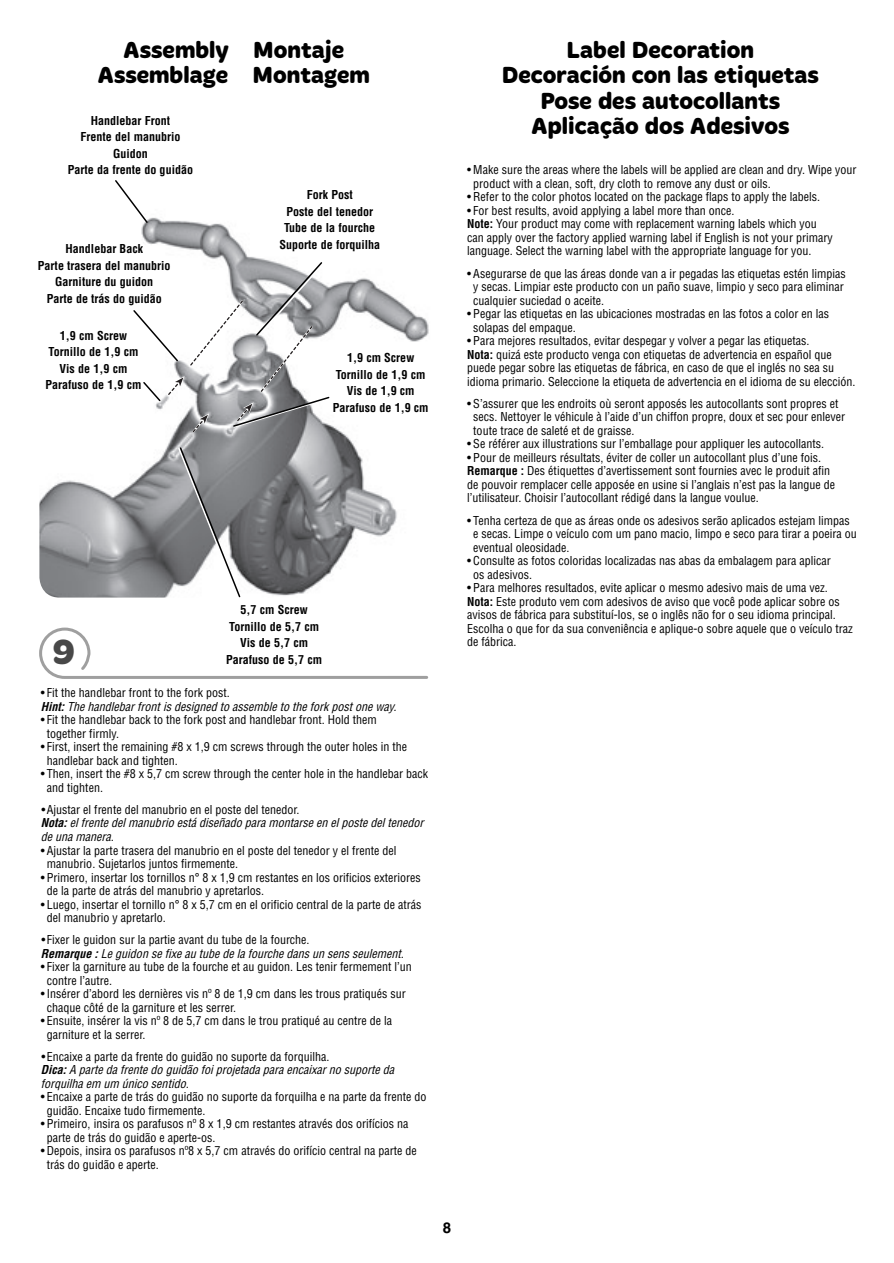
<style>
.page{position:relative;width:894px;height:1263px;background:#fff}
.page>*{position:absolute;margin:0;border:0;box-sizing:border-box;transform-origin:0 0}
.t1{font:700 36px "Merge Pro";color:#484848}
.t2{font:700 24px/25.5px "Merge Pro";color:#000;text-align:center}
.t3{font:700 15px "Helvetica LT Std";color:#000}
.t4{font:condensed 12px/13.5px "Helvetica LT Std";color:#000}
.t5{font:italic condensed 12px/13.5px "Helvetica LT Std";color:#000}
.t6{font:700 condensed 12px/16.5px "Helvetica LT Std";color:#000;text-align:center}
.s1{font-style:normal}
.s2{font-weight:700}
</style>
<div class="page">
<img style="left:39px;top:217px;width:390px;height:380px">
<svg style="left:114px;top:180px;width:35px;height:44px"></svg>
<svg style="left:132px;top:260px;width:199px;height:174px"></svg>
<svg style="left:177px;top:446px;width:64px;height:152px"></svg>
<svg style="left:39px;top:627px;width:390px;height:52px"></svg>
<h2 class="t2" style="left:97px;top:39px;width:274px">Assembly Montaje<br>Assemblage Montagem</h2>
<p class="t6" style="left:68px;top:113px;width:127px">Handlebar Front<br>Frente del manubrio<br>Guidon<br>Parte da frente do guidão</p>
<p class="t6" style="left:38px;top:242px;width:134px">Handlebar Back<br>Parte trasera del manubrio<br>Garniture du guidon<br>Parte de trás do guidão</p>
<p class="t6" style="left:45px;top:328px;width:97px">1,9 cm Screw<br>Tornillo de 1,9 cm<br>Vis de 1,9 cm<br>Parafuso de 1,9 cm</p>
<p class="t6" style="left:279px;top:188px;width:102px">Fork Post<br>Poste del tenedor<br>Tube de la fourche<br>Suporte de forquilha</p>
<p class="t6" style="left:332px;top:351px;width:97px">1,9 cm Screw<br>Tornillo de 1,9 cm<br>Vis de 1,9 cm<br>Parafuso de 1,9 cm</p>
<h1 class="t1" style="left:52px;top:637px;width:24px">9</h1>
<p class="t6" style="left:226px;top:602px;width:97px">5,7 cm Screw<br>Tornillo de 5,7 cm<br>Vis de 5,7 cm<br>Parafuso de 5,7 cm</p>
<p class="t5" style="left:41px;top:687px;width:359px"><span class="s1">• Fit the handlebar front to the fork post.<br></span><span class="s2">Hint:</span>The handlebarfrontis designed to assemble to the fork postone way.</p>
<p class="t4" style="left:47px;top:714px;width:331px;text-indent:-6px">• Fit the handlebar back to the fork post and handlebar front. Hold them together firmly.</p>
<p class="t4" style="left:47px;top:741px;width:361px;text-indent:-6px">• First, insert the remaining #8 x 1,9 cm screws through the outer holes in the handlebar back and tighten.</p>
<p class="t4" style="left:47px;top:768px;width:382px;text-indent:-6px">• Then, insert the #8 x 5,7 cm screw through the center hole in the handlebar back and tighten.</p>
<p class="t5" style="left:41px;top:804px;width:386px"><span class="s1">• Ajustar el frente del manubrio en el poste del tenedor.<br></span><span class="s2">Nota:</span>elfrente delmanubrio está diseñado para montarse en elposte deltenedor de una manera.</p>
<p class="t4" style="left:47px;top:844px;width:351px;text-indent:-6px">• Ajustar la parte trasera del manubrio en el poste del tenedor y el frente del manubrio. Sujetarlos juntos firmemente.</p>
<p class="t4" style="left:47px;top:871px;width:375px;text-indent:-6px">• Primero, insertar los tornillos n° 8 x 1,9 cm restantes en los orificios exteriores de la parte de atrás del manubrio y apretarlos.</p>
<p class="t4" style="left:47px;top:898px;width:376px;text-indent:-6px">• Luego, insertar el tornillo n° 8 x 5,7 cm en el orificio central de la parte de atrás del manubrio y apretarlo.</p>
<p class="t5" style="left:41px;top:934px;width:367px"><span class="s1">• Fixer le guidon sur la partie avant du tube de la fourche.<br></span><span class="s2">Remarque :</span>Le guidon se fixe au tube de la fourche dans un sens seulement.</p>
<p class="t4" style="left:47px;top:961px;width:366px;text-indent:-6px">• Fixer la garniture au tube de la fourche et au guidon. Les tenir fermement l’un contre l’autre.</p>
<p class="t4" style="left:47px;top:988px;width:360px;text-indent:-6px">• Insérer d’abord les dernières vis nº 8 de 1,9 cm dans les trous pratiqués sur chaque côté de la garniture et les serrer.</p>
<p class="t4" style="left:47px;top:1015px;width:346px;text-indent:-6px">• Ensuite, insérer la vis nº 8 de 5,7 cm dans le trou pratiqué au centre de la garniture et la serrer.</p>
<p class="t5" style="left:41px;top:1050px;width:357px"><span class="s1">• Encaixe a parte da frente do guidão no suporte da forquilha.<br></span><span class="s2">Dica:</span>A parte da frente do guidão foiprojetada para encaixarno suporte da forquilha em um único sentido.</p>
<p class="t4" style="left:47px;top:1091px;width:381px;text-indent:-6px">• Encaixe a parte de trás do guidão no suporte da forquilha e na parte da frente do guidão. Encaixe tudo firmemente.</p>
<p class="t4" style="left:47px;top:1118px;width:363px;text-indent:-6px">• Primeiro, insira os parafusos nº 8 x 1,9 cm restantes através dos orifícios na parte de trás do guidão e aperte-os.</p>
<p class="t4" style="left:47px;top:1145px;width:371px;text-indent:-6px">• Depois, insira os parafusos nº8 x 5,7 cm através do orifício central na parte de trás do guidão e aperte.</p>
<h2 class="t2" style="left:501px;top:39px;width:319px">Label Decoration<br>Decoración con las etiquetas<br>Pose des autocollants<br>Aplicação dos Adesivos</h2>
<p class="t4" style="left:473px;top:164px;width:384px;text-indent:-6px">• Make sure the areas where the labels will be applied are clean and dry. Wipe your product with a clean, soft, dry cloth to remove any dust or oils.</p>
<p class="t4" style="left:467px;top:191px;width:354px">• Refer to the color photos located on the package flaps to apply the labels.</p>
<p class="t4" style="left:467px;top:205px;width:367px">• For best results, avoid applying a label more than once.<br><span class="s2">Note:</span> Your product may come with replacement warning labels which you can apply over the factory applied warning label if English is not your primary language. Select the warning label with the appropriate language for you.</p>
<p class="t4" style="left:473px;top:268px;width:374px;text-indent:-6px">• Asegurarse de que las áreas donde van a ir pegadas las etiquetas estén limpias y secas. Limpiar este producto con un paño suave, limpio y seco para eliminar cualquier suciedad o aceite.</p>
<p class="t4" style="left:473px;top:308px;width:357px;text-indent:-6px">• Pegar las etiquetas en las ubicaciones mostradas en las fotos a color en las solapas del empaque.</p>
<p class="t4" style="left:467px;top:335px;width:389px">• Para mejores resultados, evitar despegar y volver a pegar las etiquetas.<br><span class="s2">Nota:</span> quizá este producto venga con etiquetas de advertencia en español que puede pegar sobre las etiquetas de fábrica, en caso de que el inglés no sea su idioma primario. Seleccione la etiqueta de advertencia en el idioma de su elección.</p>
<p class="t4" style="left:473px;top:398px;width:373px;text-indent:-6px">• S’assurer que les endroits où seront apposés les autocollants sont propres et secs. Nettoyer le véhicule à l’aide d’un chiffon propre, doux et sec pour enlever toute trace de saleté et de graisse.</p>
<p class="t4" style="left:467px;top:438px;width:358px">• Se référer aux illustrations sur l’emballage pour appliquer les autocollants.</p>
<p class="t4" style="left:467px;top:452px;width:369px">• Pour de meilleurs résultats, éviter de coller un autocollant plus d’une fois.<br><span class="s2">Remarque :</span> Des étiquettes d’avertissement sont fournies avec le produit afin de pouvoir remplacer celle apposée en usine si l’anglais n’est pas la langue de l’utilisateur. Choisir l’autocollant rédigé dans la langue voulue.</p>
<p class="t4" style="left:473px;top:514px;width:385px;text-indent:-6px">• Tenha certeza de que as áreas onde os adesivos serão aplicados estejam limpas e secas. Limpe o veículo com um pano macio, limpo e seco para tirar a poeira ou eventual oleosidade.</p>
<p class="t4" style="left:473px;top:555px;width:359px;text-indent:-6px">• Consulte as fotos coloridas localizadas nas abas da embalagem para aplicar os adesivos.</p>
<p class="t4" style="left:467px;top:582px;width:387px">• Para melhores resultados, evite aplicar o mesmo adesivo mais de uma vez.<br><span class="s2">Nota:</span> Este produto vem com adesivos de aviso que você pode aplicar sobre os avisos de fábrica para substituí-los, se o inglês não for o seu idioma principal.<br>Escolha o que for da sua conveniência e aplique-o sobre aquele que o veículo traz de fábrica.</p>
<p class="t3" style="left:442px;top:1222px;width:10px">8</p>
</div>
